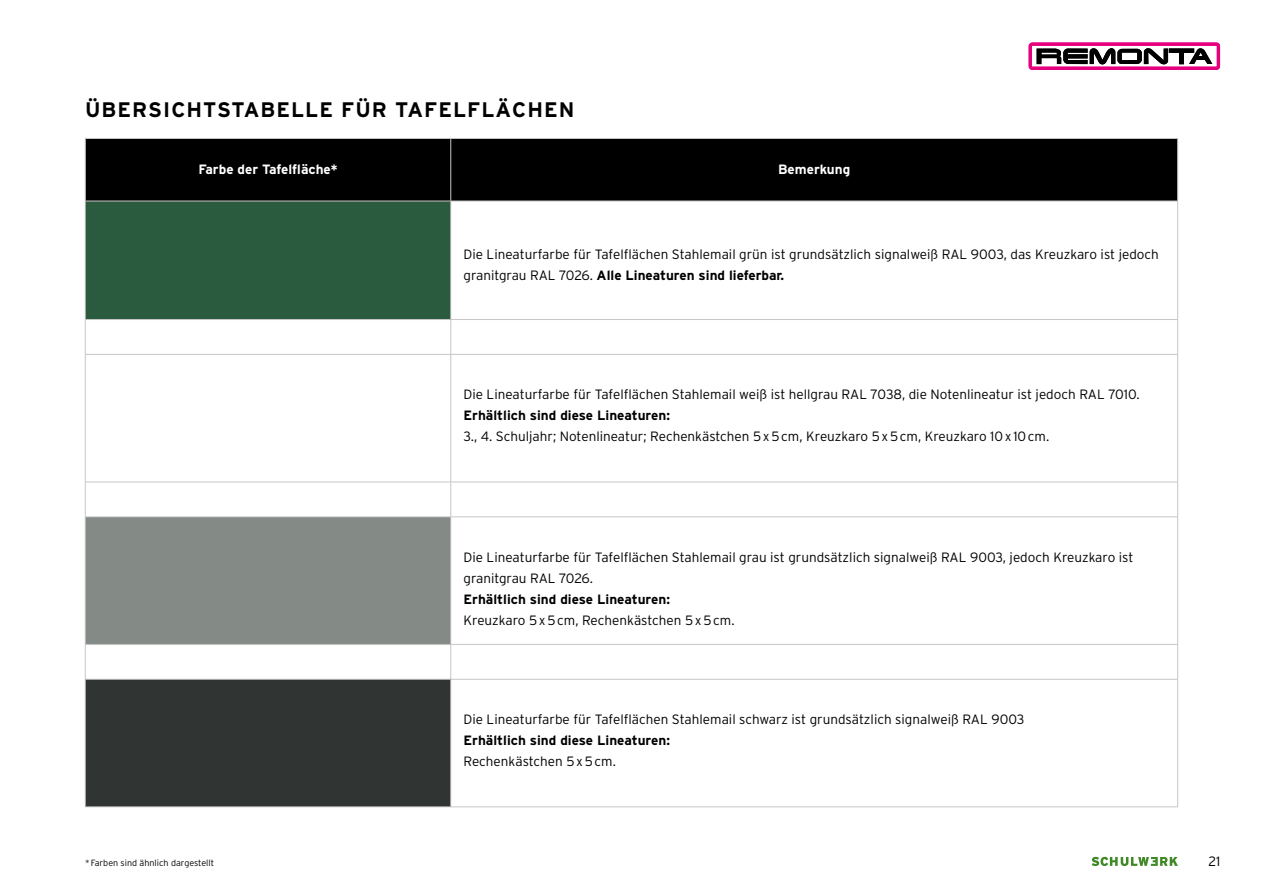
<style>
.page{position:relative;width:1263px;height:893px;background:#fff}
.page>*{position:absolute;margin:0;border:0;box-sizing:border-box;transform-origin:0 0}
.t1{font:700 21px "Interstate";letter-spacing:.05em;color:#000}
.t2{font:300 13.5px/21px "Interstate";color:#000}
.t3{font:700 13.5px "Interstate";color:#000}
.t4{font:700 13.5px "Interstate";color:#fff}
.t5{font:300 9px "Interstate";color:#000}
.s1{font-weight:700}
</style>
<div class="page">
<svg style="left:1029px;top:43px;width:191px;height:27px"></svg>
<svg style="left:1092px;top:857px;width:86px;height:9px"></svg>
<div style="left:86px;top:139px;width:1091px;height:62px;background:#000"></div>
<div style="left:85px;top:201px;width:366px;height:118px;background:#2a5b3f"></div>
<div style="left:85px;top:517px;width:366px;height:127px;background:#848a85"></div>
<div style="left:85px;top:679px;width:366px;height:128px;background:#303533"></div>
<hr style="left:85px;top:138px;width:366px;height:1px;background:#c6c6c6">
<hr style="left:85px;top:139px;width:1px;height:62px;background:#c6c6c6">
<hr style="left:451px;top:138px;width:727px;height:1px;background:#c6c6c6">
<hr style="left:450px;top:139px;width:1px;height:62px;background:#c6c6c6">
<hr style="left:1177px;top:139px;width:1px;height:62px;background:#c6c6c6">
<hr style="left:85px;top:201px;width:366px;height:1px;background:#c6c6c6">
<hr style="left:85px;top:201px;width:1px;height:118px;background:#c6c6c6">
<hr style="left:451px;top:201px;width:727px;height:1px;background:#c6c6c6">
<hr style="left:450px;top:201px;width:1px;height:118px;background:#c6c6c6">
<hr style="left:1177px;top:201px;width:1px;height:118px;background:#c6c6c6">
<hr style="left:85px;top:319px;width:366px;height:1px;background:#c6c6c6">
<hr style="left:85px;top:320px;width:1px;height:34px;background:#c6c6c6">
<hr style="left:451px;top:319px;width:727px;height:1px;background:#c6c6c6">
<hr style="left:450px;top:320px;width:1px;height:34px;background:#c6c6c6">
<hr style="left:1177px;top:320px;width:1px;height:34px;background:#c6c6c6">
<hr style="left:85px;top:354px;width:366px;height:1px;background:#c6c6c6">
<hr style="left:85px;top:355px;width:1px;height:127px;background:#c6c6c6">
<hr style="left:451px;top:354px;width:727px;height:1px;background:#c6c6c6">
<hr style="left:450px;top:355px;width:1px;height:127px;background:#c6c6c6">
<hr style="left:1177px;top:355px;width:1px;height:127px;background:#c6c6c6">
<hr style="left:85px;top:482px;width:1px;height:35px;background:#c6c6c6">
<hr style="left:450px;top:482px;width:1px;height:35px;background:#c6c6c6">
<hr style="left:1177px;top:482px;width:1px;height:35px;background:#c6c6c6">
<hr style="left:85px;top:517px;width:1px;height:127px;background:#c6c6c6">
<hr style="left:450px;top:517px;width:1px;height:127px;background:#c6c6c6">
<hr style="left:1177px;top:517px;width:1px;height:127px;background:#c6c6c6">
<hr style="left:85px;top:645px;width:1px;height:34px;background:#c6c6c6">
<hr style="left:450px;top:645px;width:1px;height:34px;background:#c6c6c6">
<hr style="left:1177px;top:645px;width:1px;height:34px;background:#c6c6c6">
<hr style="left:85px;top:679px;width:1px;height:128px;background:#c6c6c6">
<hr style="left:450px;top:679px;width:1px;height:128px;background:#c6c6c6">
<hr style="left:1177px;top:679px;width:1px;height:128px;background:#c6c6c6">
<hr style="left:85px;top:482px;width:366px;height:1px;background:#c6c6c6">
<hr style="left:451px;top:482px;width:727px;height:1px;background:#c6c6c6">
<hr style="left:85px;top:517px;width:366px;height:1px;background:#c6c6c6">
<hr style="left:451px;top:517px;width:727px;height:1px;background:#c6c6c6">
<hr style="left:85px;top:644px;width:366px;height:1px;background:#c6c6c6">
<hr style="left:451px;top:644px;width:727px;height:1px;background:#c6c6c6">
<hr style="left:85px;top:679px;width:366px;height:1px;background:#c6c6c6">
<hr style="left:451px;top:679px;width:727px;height:1px;background:#c6c6c6">
<hr style="left:85px;top:807px;width:366px;height:1px;background:#c6c6c6">
<hr style="left:451px;top:807px;width:727px;height:1px;background:#c6c6c6">
<h1 class="t1" style="left:85px;top:98px;width:491px">ÜBERSICHTSTABELLE FÜR TAFELFLÄCHEN</h1>
<p class="t4" style="left:198px;top:162px;width:141px">Farbe der Tafelfläche*</p>
<p class="t4" style="left:778px;top:162px;width:74px">Bemerkung</p>
<p class="t2" style="left:463px;top:243px;width:697px">Die Lineaturfarbe für Tafelflächen Stahlemail grün ist grundsätzlich signalweiß RAL 9003, das Kreuzkaro ist jedoch granitgrau RAL 7026. <span class="s1">Alle Lineaturen sind lieferbar.</span></p>
<p class="t2" style="left:463px;top:384px;width:678px">Die Lineaturfarbe für Tafelflächen Stahlemail weiß ist hellgrau RAL 7038, die Notenlineatur ist jedoch RAL 7010.</p>
<p class="t3" style="left:463px;top:408px;width:208px">Erhältlich sind diese Lineaturen:</p>
<p class="t2" style="left:463px;top:426px;width:587px">3., 4. Schuljahr; Notenlineatur; Rechenkästchen 5x5cm, Kreuzkaro 5x5cm, Kreuzkaro 10x10cm.</p>
<p class="t2" style="left:463px;top:546px;width:671px">Die Lineaturfarbe für Tafelflächen Stahlemail grau ist grundsätzlich signalweiß RAL 9003, jedoch Kreuzkaro ist granitgrau RAL 7026.</p>
<p class="t3" style="left:463px;top:591px;width:208px">Erhältlich sind diese Lineaturen:</p>
<p class="t2" style="left:463px;top:609px;width:273px">Kreuzkaro 5x5cm, Rechenkästchen 5x5cm.</p>
<p class="t2" style="left:463px;top:709px;width:562px">Die Lineaturfarbe für Tafelflächen Stahlemail schwarz ist grundsätzlich signalweiß RAL 9003</p>
<p class="t3" style="left:463px;top:733px;width:208px">Erhältlich sind diese Lineaturen:</p>
<p class="t2" style="left:463px;top:751px;width:154px">Rechenkästchen 5x5cm.</p>
<p class="t5" style="left:85px;top:857px;width:131px">* Farben sind ähnlich dargestellt</p>
<p class="t2" style="left:1208px;top:850px;width:13px">21</p>
</div>
